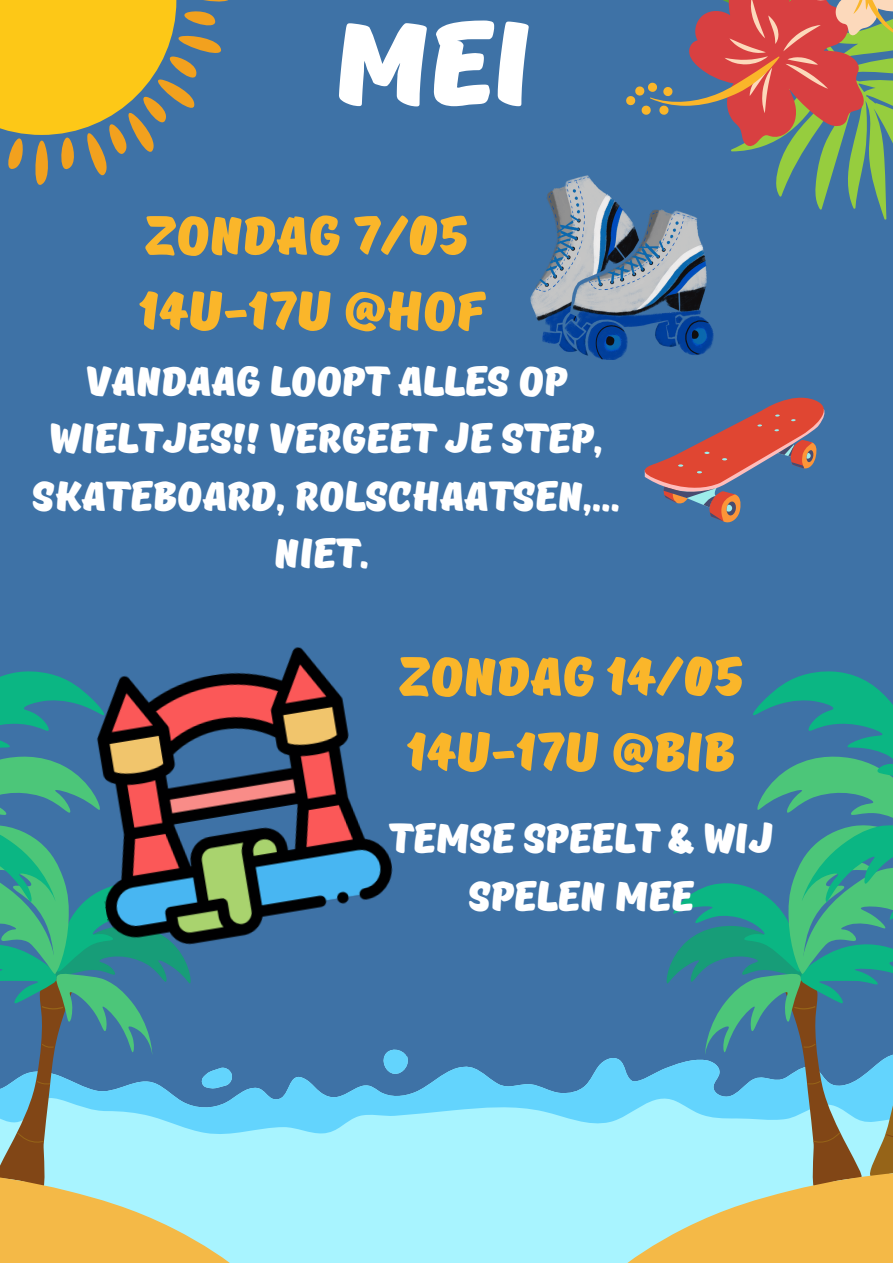
<style>
.page{position:relative;width:893px;height:1263px;background:#3e72a6}
.page>*{position:absolute;margin:0;border:0;box-sizing:border-box;transform-origin:0 0}
.t1{font:116.25px "TT Masters DEMO Black";color:#fff}
.t2{font:54px/75.4px "TT Masters DEMO Black";color:#fab62a}
.t3{font:41.25px/57.4px "TT Masters DEMO Black";color:#fff;text-align:center}
</style>
<div class="page">
<div style="left:271px;top:1137px;width:315px;height:126px;background:#a8f4ff"></div>
<svg style="left:271px;top:1049px;width:315px;height:88px"></svg>
<svg style="left:0;top:671px;width:271px;height:592px"></svg>
<svg style="left:586px;top:671px;width:307px;height:592px"></svg>
<svg style="left:0;top:0;width:228px;height:185px"></svg>
<svg style="left:626px;top:0;width:267px;height:220px"></svg>
<svg style="left:644px;top:397px;width:181px;height:126px"></svg>
<img style="left:530px;top:171px;width:185px;height:188px">
<img style="left:68px;top:647px;width:325px;height:317px">
<h1 class="t1" style="left:335px;top:1px;width:198px">MEI</h1>
<h2 class="t2" style="left:139px;top:200px;width:348px">ZONDAG 7/05<br>14U-17U @HOF</h2>
<p class="t3" style="left:33px;top:354px;width:589px">VANDAAG LOOPT ALLES OP<br>WIELTJES!! VERGEET JE STEP,<br>SKATEBOARD, ROLSCHAATSEN,...<br>NIET.</p>
<h2 class="t2" style="left:399px;top:641px;width:346px">ZONDAG 14/05<br>14U-17U @BIB</h2>
<p class="t3" style="left:389px;top:812px;width:386px">TEMSE SPEELT &amp; WIJ<br>SPELEN MEE</p>
</div>
